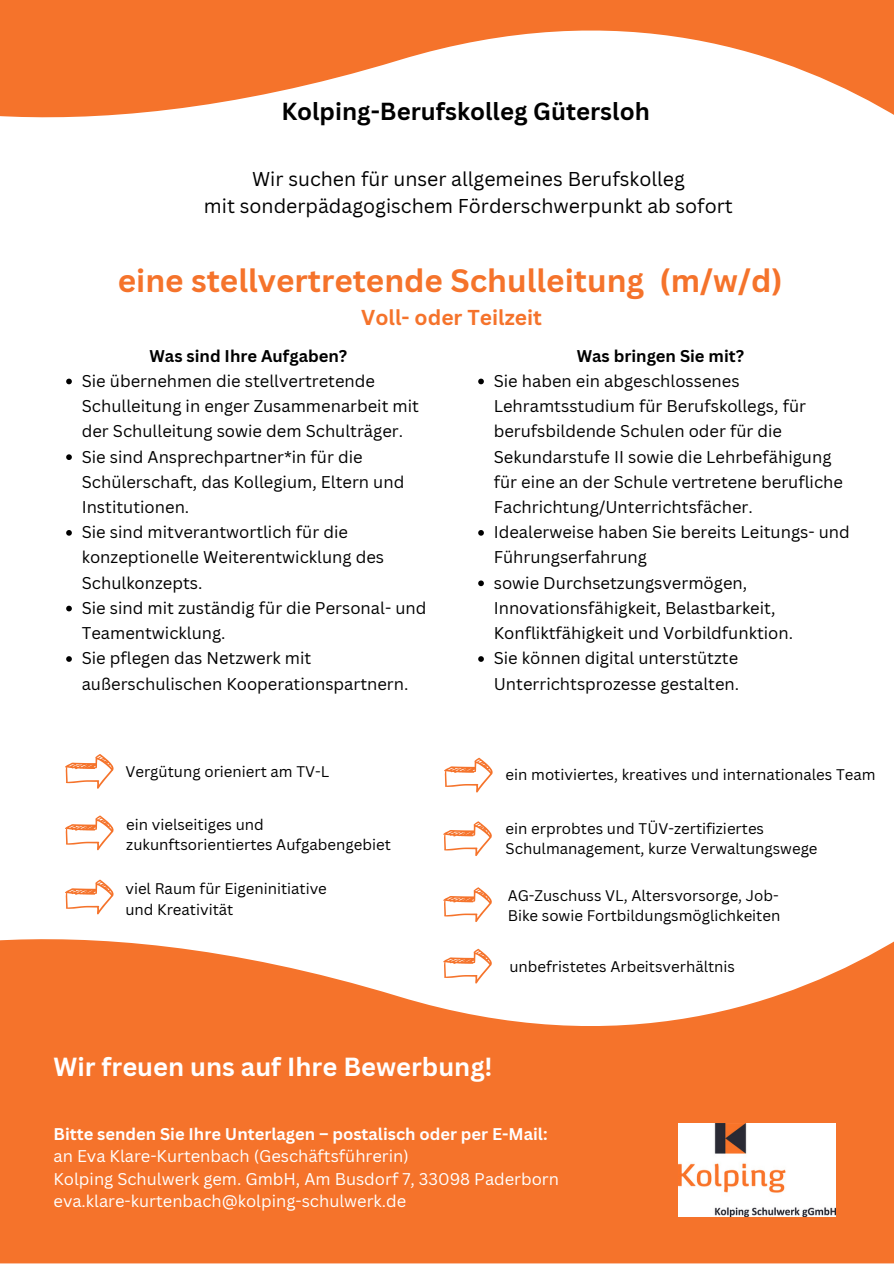
<style>
.page{position:relative;width:894px;height:1264px;background:#fff}
.page>*{position:absolute;margin:0;border:0;box-sizing:border-box;transform-origin:0 0}
.t1{font:700 31.5px "Canva Sans";color:#f5732b}
.t2{font:700 25.5px "Canva Sans";color:#fff}
.t3{font:700 24px "Canva Sans";color:#000}
.t4{font:700 21px "Canva Sans";color:#f5732b}
.t5{font:19.5px/27.3px "Canva Sans";color:#000;text-align:center}
.t6{font:16.5px/25.2px "Canva Sans";color:#000}
.t7{font:16.5px "Canva Sans";color:#fff}
.t8{font:700 16.5px "Canva Sans";color:#fff}
.t9{font:700 16.5px "Canva Sans";color:#000}
.t10{font:15px/20.2px "Canva Sans";color:#000}
</style>
<div class="page">
<svg style="left:0;top:939px;width:893px;height:324px;background:#f68648"></svg>
<img style="left:678px;top:1123px;width:156px;height:93px">
<svg style="left:0;top:0;width:893px;height:118px;fill:#f5732b"></svg>
<svg style="left:65px;top:879px;width:48px;height:35px"></svg>
<svg style="left:66px;top:378px;width:6px;height:6px"></svg>
<svg style="left:66px;top:454px;width:6px;height:6px"></svg>
<svg style="left:66px;top:530px;width:6px;height:5px"></svg>
<svg style="left:66px;top:605px;width:6px;height:6px"></svg>
<svg style="left:66px;top:656px;width:6px;height:6px"></svg>
<svg style="left:443px;top:887px;width:48px;height:35px"></svg>
<svg style="left:443px;top:948px;width:48px;height:35px"></svg>
<svg style="left:65px;top:815px;width:48px;height:35px"></svg>
<svg style="left:444px;top:757px;width:48px;height:35px"></svg>
<svg style="left:443px;top:821px;width:48px;height:35px"></svg>
<svg style="left:65px;top:754px;width:48px;height:34px"></svg>
<svg style="left:478px;top:378px;width:5px;height:6px"></svg>
<svg style="left:478px;top:530px;width:5px;height:5px"></svg>
<svg style="left:478px;top:580px;width:5px;height:6px"></svg>
<svg style="left:478px;top:656px;width:5px;height:6px"></svg>
<p class="t3" style="left:281px;top:94px;width:370px">Kolping-Berufskolleg Gütersloh</p>
<p class="t5" style="left:204px;top:165px;width:530px">Wir suchen für unser allgemeines Berufskolleg<br>mit sonderpädagogischem Förderschwerpunkt ab sofort</p>
<p class="t1" style="left:118px;top:258px;width:666px">eine stellvertretende Schulleitung (m/w/d)</p>
<p class="t4" style="left:361px;top:302px;width:182px">Voll- oder Teilzeit</p>
<h2 class="t9" style="left:149px;top:344px;width:199px">Was sind Ihre Aufgaben?</h2>
<h3 class="t6" style="left:82px;top:368px;width:338px">Sie übernehmen die stellvertretende<br>Schulleitung in enger Zusammenarbeit mit der Schulleitung sowie dem Schulträger.</h3>
<h1 class="t6" style="left:82px;top:443px;width:324px">Sie sind Ansprechpartner*in für die<br>Schülerschaft, das Kollegium, Eltern und<br>Institutionen.</h1>
<h4 class="t6" style="left:82px;top:519px;width:304px">Sie sind mitverantwortlich für die konzeptionelle Weiterentwicklung des<br>Schulkonzepts.</h4>
<p class="t6" style="left:82px;top:595px;width:346px">Sie sind mit zuständig für die Personal- und<br>Teamentwicklung.</p>
<p class="t6" style="left:82px;top:645px;width:328px">Sie pflegen das Netzwerk mit außerschulischen Kooperationspartnern.</p>
<p class="t10" style="left:125px;top:761px;width:205px">Vergütung orieniert am TV-L</p>
<p class="t10" style="left:126px;top:813px;width:139px">ein vielseitiges und</p>
<p class="t10" style="left:126px;top:834px;width:266px">zukunftsorientiertes Aufgabengebiet</p>
<p class="t10" style="left:125px;top:878px;width:203px">viel Raum für Eigeninitiative</p>
<p class="t10" style="left:125px;top:898px;width:109px">und Kreativität</p>
<p class="t9" style="left:576px;top:344px;width:169px">Was bringen Sie mit?</p>
<p class="t6" style="left:493px;top:368px;width:350px">Sie haben ein abgeschlossenes Lehramtsstudium für Berufskollegs, für berufsbildende Schulen oder für die Sekundarstufe II sowie die Lehrbefähigung für eine an der Schule vertretene berufliche Fachrichtung/Unterrichtsfächer.</p>
<p class="t6" style="left:493px;top:519px;width:357px">Idealerweise haben Sie bereits Leitungs- und<br>Führungserfahrung</p>
<p class="t6" style="left:493px;top:569px;width:301px">sowie Durchsetzungsvermögen,<br>Innovationsfähigkeit, Belastbarkeit,<br>Konfliktfähigkeit und Vorbildfunktion.</p>
<p class="t6" style="left:493px;top:645px;width:247px">Sie können digital unterstützte<br>Unterrichtsprozesse gestalten.</p>
<p class="t10" style="left:505px;top:764px;width:371px">ein motiviertes, kreatives und internationales Team</p>
<p class="t10" style="left:505px;top:818px;width:260px">ein erprobtes und TÜV-zertifiziertes</p>
<p class="t10" style="left:505px;top:838px;width:313px">Schulmanagement, kurze Verwaltungswege</p>
<p class="t10" style="left:507px;top:885px;width:274px">AG-Zuschuss VL, Altersvorsorge, Job-<br>Bike sowie Fortbildungsmöglichkeiten</p>
<h4 class="t10" style="left:509px;top:955px;width:227px">unbefristetes Arbeitsverhältnis</h4>
<p class="t2" style="left:54px;top:1049px;width:440px">Wir freuen uns auf Ihre Bewerbung!</p>
<p class="t8" style="left:54px;top:1122px;width:495px">Bitte senden Sie Ihre Unterlagen – postalisch oder per E-Mail:</p>
<p class="t7" style="left:54px;top:1144px;width:356px">an Eva Klare-Kurtenbach (Geschäftsführerin)</p>
<p class="t7" style="left:54px;top:1167px;width:507px">Kolping Schulwerk gem. GmbH, Am Busdorf 7, 33098 Paderborn</p>
<p class="t7" style="left:54px;top:1189px;width:354px">eva.klare-kurtenbach@kolping-schulwerk.de</p>
</div>
